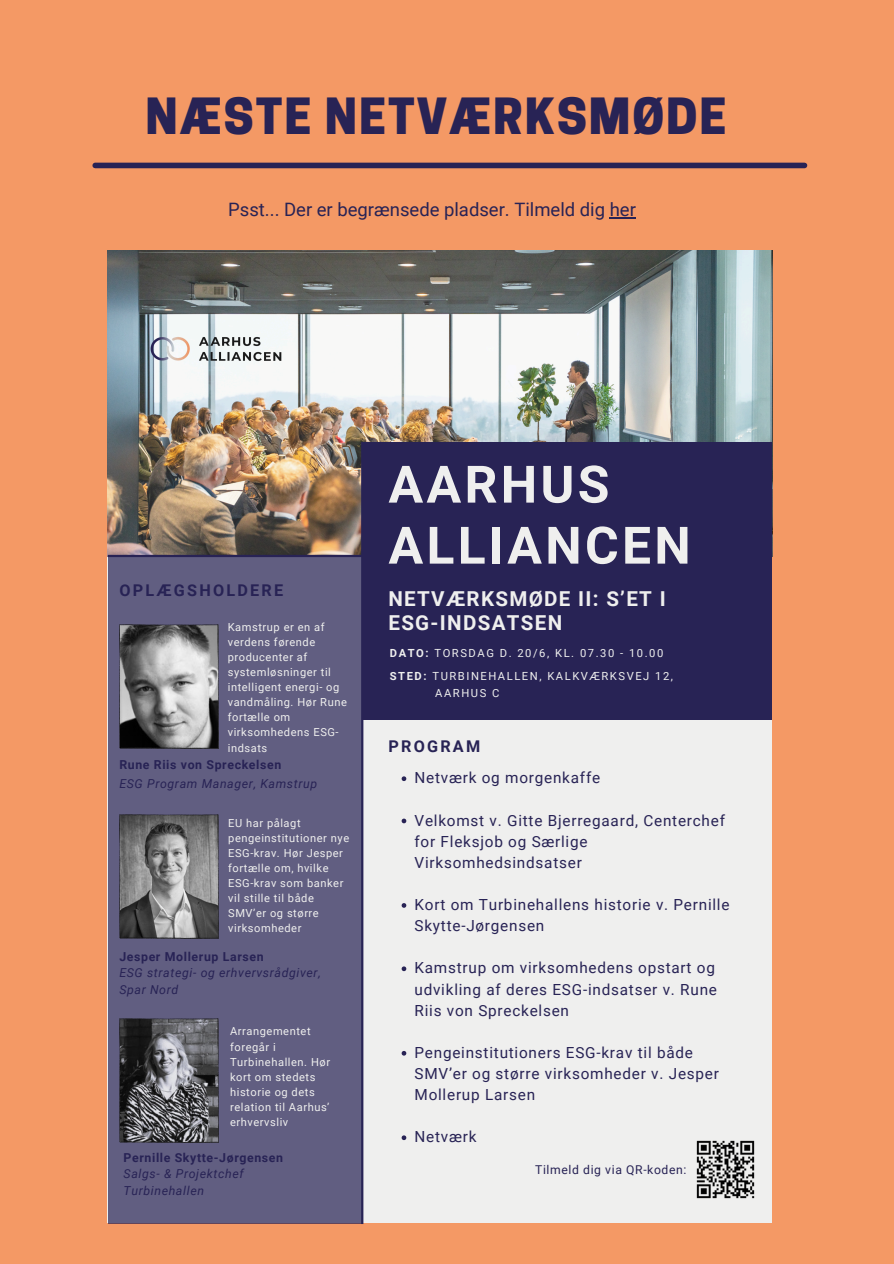
<style>
.page{position:relative;width:894px;height:1264px;background:#fff}
.page>*{position:absolute;margin:0;border:0;box-sizing:border-box;transform-origin:0 0}
.t1{font:700 51.6px/61.1px "Roboto";letter-spacing:.065em;color:#efefee}
.t2{font:800 46.8px "Cooper Hewitt";letter-spacing:.04em;color:#282355}
.t3{font:700 20.55px/24.5px "Roboto";letter-spacing:.065em;color:#efefee}
.t4{font:18.45px "Roboto";color:#282355}
.t5{font:700 16.2px "Roboto";letter-spacing:.135em;color:#282355}
.t6{font:15.3px/21.1px "Roboto";letter-spacing:.05em;color:#282355}
.t7{font:italic 12.3px/17px "Roboto";letter-spacing:.05em;color:#282355}
.t8{font:700 12.3px "Roboto";letter-spacing:.05em;color:#282355}
.t9{font:12.15px "Roboto";letter-spacing:.05em;color:#282355}
.t10{font:11.25px "Roboto";letter-spacing:.14em;color:#efefee}
.t11{font:11.1px/15px "Roboto";letter-spacing:.05em;color:#efefee}
.s1{font-weight:700}
</style>
<div class="page">
<div style="left:0;top:0;width:893px;height:1263px;background:#f49965"></div>
<div style="left:108px;top:250px;width:663px;height:972px;background:#efefee"></div>
<img style="left:108px;top:250px;width:663px;height:305px">
<div style="left:108px;top:556px;width:254px;height:667px;background:#615e81"></div>
<div style="left:362px;top:442px;width:409px;height:278px;background:#282355"></div>
<hr style="left:361px;top:442px;width:2px;height:781px;background:#282355">
<img style="left:119px;top:624px;width:100px;height:124px">
<img style="left:119px;top:814px;width:100px;height:124px">
<img style="left:119px;top:1018px;width:100px;height:124px">
<hr style="left:108px;top:555px;width:254px;height:2px;background:#282355">
<img style="left:145px;top:277px;width:143px;height:143px">
<img style="left:696px;top:1140px;width:59px;height:59px">
<svg style="left:401px;top:776px;width:5px;height:5px"></svg>
<svg style="left:401px;top:818px;width:5px;height:5px"></svg>
<svg style="left:401px;top:903px;width:5px;height:4px"></svg>
<svg style="left:401px;top:966px;width:5px;height:5px"></svg>
<svg style="left:401px;top:1051px;width:5px;height:4px"></svg>
<svg style="left:401px;top:1135px;width:5px;height:5px"></svg>
<hr style="left:609px;top:217px;width:26px;height:2px;background:#282355">
<div style="left:95px;top:163px;width:709px;height:5px;background:#282355"></div>
<p class="t2" style="left:145px;top:99px;width:582px">NÆSTE NETVÆRKSMØDE</p>
<p class="t4" style="left:228px;top:199px;width:409px">Psst... Der er begrænsede pladser. Tilmeld dig her</p>
<p class="t5" style="left:119px;top:581px;width:165px">OPLÆGSHOLDERE</p>
<p class="t11" style="left:228px;top:620px;width:121px">Kamstrup er en af verdens førende producenter af systemløsninger til intelligent energi- og vandmåling. Hør Rune fortælle om virksomhedens ESG&shy;indsats</p>
<p class="t8" style="left:119px;top:757px;width:163px">Rune Riis von Spreckelsen</p>
<h4 class="t7" style="left:119px;top:775px;width:199px">ESG Program Manager, Kamstrup</h4>
<h4 class="t11" style="left:228px;top:815px;width:122px">EU har pålagt pengeinstitutioner nye<br>ESG-krav. Hør Jesper fortælle om, hvilke<br>ESG-krav som banker vil stille til både<br>SMV’er og større virksomheder</h4>
<p class="t8" style="left:119px;top:949px;width:146px">Jesper Mollerup Larsen</p>
<p class="t7" style="left:119px;top:964px;width:203px">ESG strategi- og erhvervsrådgiver,<br>Spar Nord</p>
<p class="t11" style="left:230px;top:1024px;width:101px">Arrangementet foregår i<br>Turbinehallen. Hør kort om stedets historie og dets relation til Aarhus’ erhvervsliv</p>
<p class="t8" style="left:123px;top:1150px;width:161px">Pernille Skytte-Jørgensen</p>
<p class="t7" style="left:123px;top:1165px;width:121px">Salgs- &amp; Projektchef</p>
<p class="t7" style="left:123px;top:1182px;width:82px">Turbinehallen</p>
<p class="t1" style="left:388px;top:454px;width:304px">AARHUS<br>ALLIANCEN</p>
<p class="t3" style="left:388px;top:586px;width:278px">NETVÆRKSMØDE II: S’ET I<br>ESG-INDSATSEN</p>
<p class="t10" style="left:390px;top:646px;width:275px"><span class="s1">DATO:</span> TORSDAG D. 20/6, KL. 07.30 - 10.00</p>
<p class="t10" style="left:390px;top:669px;width:285px"><span class="s1">STED:</span> TURBINEHALLEN, KALKVÆRKSVEJ 12,</p>
<p class="t10" style="left:435px;top:686px;width:66px">AARHUS C</p>
<p class="t5" style="left:388px;top:737px;width:93px">PROGRAM</p>
<p class="t6" style="left:414px;top:767px;width:187px">Netværk og morgenkaffe</p>
<p class="t6" style="left:414px;top:809px;width:312px">Velkomst v. Gitte Bjerregaard, Centerchef for Fleksjob og Særlige<br>Virksomhedsindsatser</p>
<p class="t6" style="left:414px;top:894px;width:316px">Kort om Turbinehallens historie v. Pernille<br>Skytte-Jørgensen</p>
<p class="t6" style="left:414px;top:957px;width:304px">Kamstrup om virksomhedens opstart og udvikling af deres ESG-indsatser v. Rune<br>Riis von Spreckelsen</p>
<p class="t6" style="left:414px;top:1042px;width:306px">Pengeinstitutioners ESG-krav til både<br>SMV’er og større virksomheder v. Jesper<br>Mollerup Larsen</p>
<p class="t6" style="left:414px;top:1126px;width:63px">Netværk</p>
<p class="t9" style="left:535px;top:1162px;width:153px">Tilmeld dig via QR-koden:</p>
</div>
